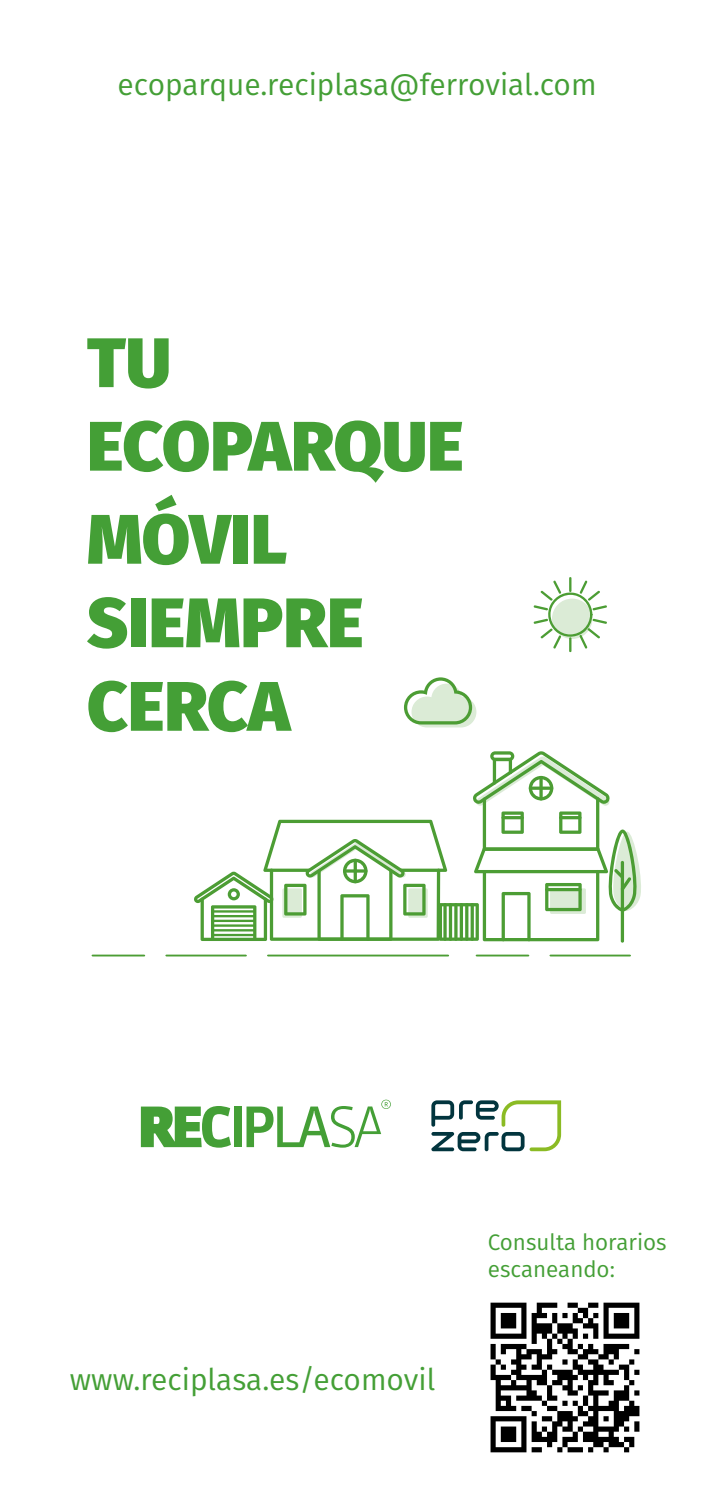
<style>
.page{position:relative;width:702px;height:1489px;background:#fff}
.page>*{position:absolute;margin:0;border:0;box-sizing:border-box;transform-origin:0 0}
.t1{font:800 70px/83.5px "Fira Sans";color:#449f36}
.t2{font:30px "Fira Sans";color:#449f36}
.t3{font:22.5px/27px "Fira Sans";color:#449f36}
</style>
<div class="page">
<img style="left:490px;top:1302px;width:150px;height:151px">
<hr style="left:268px;top:954px;width:180px;height:2px;background:#4c9d34">
<hr style="left:166px;top:954px;width:80px;height:2px;background:#4c9d34">
<hr style="left:92px;top:954px;width:52px;height:2px;background:#4c9d34">
<hr style="left:550px;top:954px;width:80px;height:2px;background:#4c9d34">
<hr style="left:476px;top:954px;width:52px;height:2px;background:#4c9d34">
<svg style="left:194px;top:751px;width:447px;height:190px"></svg>
<hr style="left:443px;top:903px;width:3px;height:37px;background:#4c9d34;border-radius:2px">
<hr style="left:449px;top:903px;width:3px;height:37px;background:#4c9d34;border-radius:2px">
<hr style="left:454px;top:903px;width:3px;height:37px;background:#4c9d34;border-radius:2px">
<svg style="left:459px;top:903px;width:4px;height:37px"></svg>
<hr style="left:465px;top:903px;width:3px;height:37px;background:#4c9d34;border-radius:2px">
<svg style="left:470px;top:903px;width:4px;height:37px"></svg>
<svg style="left:404px;top:677px;width:72px;height:50px"></svg>
<svg style="left:533px;top:577px;width:74px;height:75px"></svg>
<svg style="left:141px;top:1106px;width:90px;height:41px"></svg>
<div style="left:234px;top:1106px;width:7px;height:41px;background:#449f36"></div>
<svg style="left:246px;top:1099px;width:145px;height:48px"></svg>
<svg style="left:431px;top:1100px;width:130px;height:51px"></svg>
<p class="t2" style="left:118px;top:63px;width:480px">ecoparque.reciplasa@ferrovial.com</p>
<h1 class="t1" style="left:87px;top:314px;width:378px">TU<br>ECOPARQUE</h1>
<h1 class="t1" style="left:87px;top:491px;width:278px">MÓVIL<br>SIEMPRE<br>CERCA</h1>
<p class="t2" style="left:70px;top:1356px;width:367px">www.reciplasa.es/ecomovil</p>
<p class="t3" style="left:488px;top:1227px;width:180px">Consulta horarios escaneando:</p>
</div>
